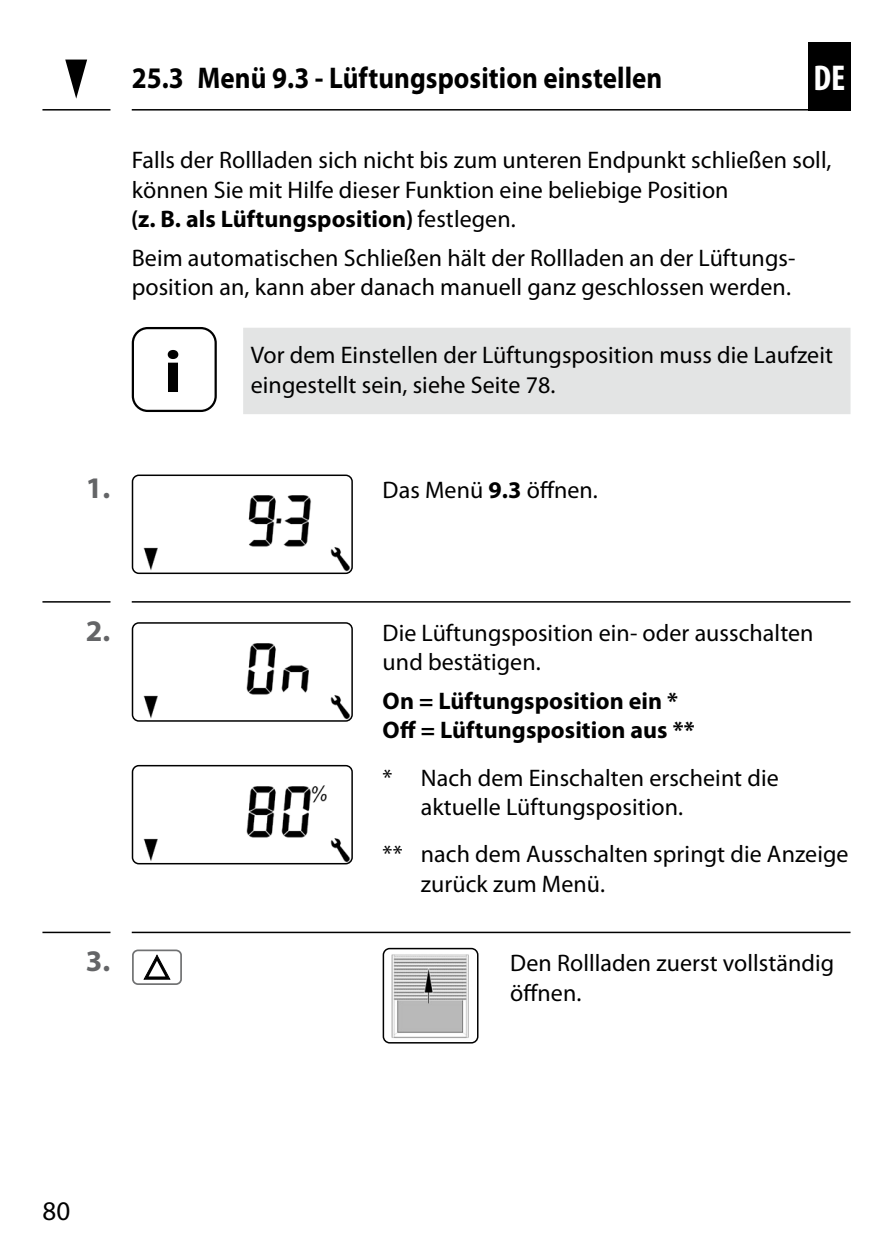
<style>
.page{position:relative;width:893px;height:1259px;background:#fff}
.page>*{position:absolute;margin:0;border:0;box-sizing:border-box;transform-origin:0 0}
.INFO-Icon{font:700 60px "Myriad Pro";color:#000;scale:1.1 1}
.t1{font:700 condensed 36px "Myriad Pro";color:#fff}
.Kapitel_ab_1_2_-_DE{font:700 30px "Myriad Pro";letter-spacing:.005em;color:#000;scale:.9 1}
.t2{font:700 30px "Myriad Pro";color:#646567}
.t3{font:27px "Myriad Pro";color:#000}
.Fließtext_-_DE{font:24px/29.4px "Myriad Pro";letter-spacing:.005em;color:#000}
.Handlung_ohne_Zahl{font:24px/29.4px "Myriad Pro";letter-spacing:.005em;color:#000}
.Nützliche_Infos_2Zei{font:24px/29.4px "Myriad Pro";letter-spacing:.005em;color:#000}
.Fließtext_-_DE-2{font:700 24px "Myriad Pro";letter-spacing:.005em;color:#000}
.s1{font-weight:700;font-stretch:condensed}
.s2{font-weight:700}
</style>
<div class="page">
<hr style="left:132px;top:109px;width:719px;height:2px;background:#000">
<hr style="left:42px;top:109px;width:68px;height:2px;background:#000">
<div style="left:808px;top:42px;width:42px;height:69px;background:#000"></div>
<div style="left:243px;top:328px;width:607px;height:86px;background:#e3e4e4"></div>
<div style="left:132px;top:327px;width:85px;height:85px;border:2px solid #000;border-radius:15px"></div>
<svg style="left:65px;top:60px;width:22px;height:39px"></svg>
<svg style="left:42px;top:601px;width:808px;height:1px"></svg>
<svg style="left:42px;top:931px;width:808px;height:2px;background:#5b5b5b"></svg>
<img style="left:132px;top:477px;width:218px;height:94px">
<div style="left:132px;top:474px;width:221px;height:100px;border:2px solid #000;border-radius:6px"></div>
<img style="left:132px;top:625px;width:220px;height:96px">
<div style="left:132px;top:622px;width:221px;height:99px;border:2px solid #000;border-radius:6px"></div>
<img style="left:132px;top:765px;width:218px;height:98px">
<div style="left:132px;top:765px;width:221px;height:99px;border:2px solid #000;border-radius:6px"></div>
<div style="left:132px;top:949px;width:50px;height:36px;border:2px solid #707172;border-radius:5px"></div>
<svg style="left:144px;top:954px;width:26px;height:25px"></svg>
<img style="left:383px;top:948px;width:95px;height:94px">
<div style="left:383px;top:948px;width:95px;height:95px;border:2px solid #000;border-radius:6px"></div>
<p class="Kapitel_ab_1_2_-_DE" style="left:132px;top:61px;width:591px">25.3 Menü 9.3 - Lüftungsposition einstellen</p>
<h2 class="t1" style="left:813px;top:58px;width:33px">DE</h2>
<p class="Fließtext_-_DE" style="left:132px;top:146px;width:701px">Falls der Rollladen sich nicht bis zum unteren Endpunkt schließen soll, können Sie mit Hilfe dieser Funktion eine beliebige Position<br><span class="s1">(</span><span class="s2">z. B. als Lüftungsposition</span><span class="s1">)</span> festlegen.</p>
<p class="Fließtext_-_DE" style="left:132px;top:244px;width:665px">Beim automatischen Schließen hält der Rollladen an der Lüftungs&shy;position an, kann aber danach manuell ganz geschlossen werden.</p>
<p class="INFO-Icon" style="left:164px;top:338px;width:18px">i</p>
<p class="Nützliche_Infos_2Zei" style="left:251px;top:341px;width:584px">Vor dem Einstellen der Lüftungsposition muss die Laufzeit eingestellt sein, siehe Seite 78.</p>
<p class="t2" style="left:86px;top:470px;width:26px">1.</p>
<p class="Fließtext_-_DE" style="left:383px;top:475px;width:217px">Das Menü <span class="s2">9.3</span> öffnen.</p>
<p class="t2" style="left:86px;top:614px;width:26px">2.</p>
<p class="Fließtext_-_DE" style="left:383px;top:618px;width:432px">Die Lüftungsposition ein- oder ausschalten und bestätigen.</p>
<p class="Fließtext_-_DE-2" style="left:383px;top:687px;width:297px">On = Lüftungsposition ein *</p>
<p class="Fließtext_-_DE-2" style="left:383px;top:717px;width:313px">Off = Lüftungsposition aus **</p>
<p class="Handlung_ohne_Zahl" style="left:421px;top:763px;width:359px;text-indent:-38px">* Nach dem Einschalten erscheint die aktuelle Lüftungsposition.</p>
<p class="Handlung_ohne_Zahl" style="left:421px;top:840px;width:429px;text-indent:-38px">** nach dem Ausschalten springt die Anzeige zurück zum Menü.</p>
<p class="t2" style="left:86px;top:944px;width:26px">3.</p>
<p class="Fließtext_-_DE" style="left:510px;top:949px;width:326px">Den Rollladen zuerst vollständig öffnen.</p>
<p class="t3" style="left:43px;top:1196px;width:29px">80</p>
</div>
